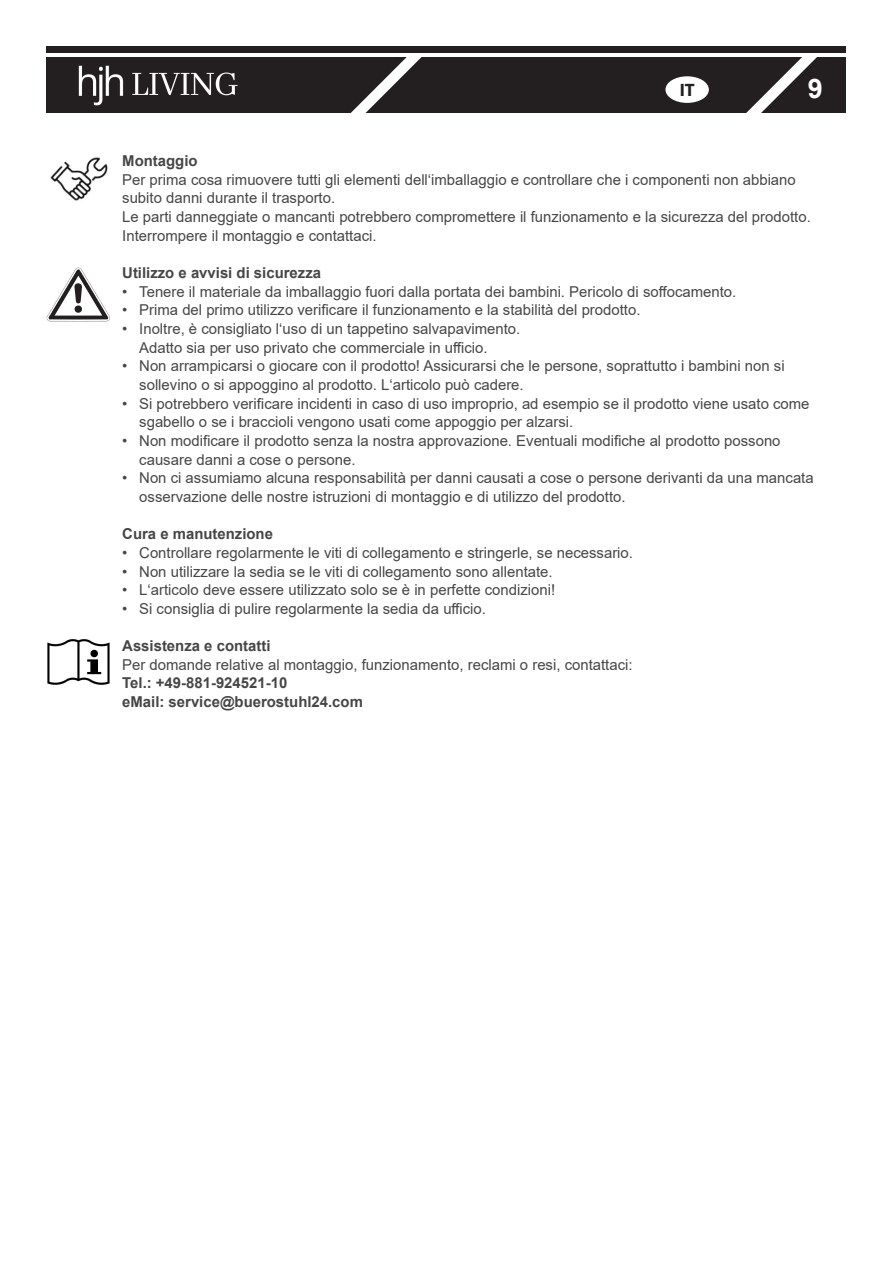
<style>
.page{position:relative;width:893px;height:1263px;background:#fff}
.page>*{position:absolute;margin:0;border:0;box-sizing:border-box;transform-origin:0 0}
.t1{font:700 27px "Arial";color:#fff}
.t2{font:700 18px "Myriad Pro";color:#231f20}
.Überschrift_2{font:15px "Arial";color:#464646}
.Überschrift_2-2{font:700 15px "Arial";color:#464646}
</style>
<div class="page">
<svg style="left:226px;top:46px;width:96px;height:67px"></svg>
<img style="left:47px;top:268px;width:63px;height:54px">
<img style="left:47px;top:639px;width:63px;height:46px">
<img style="left:50px;top:157px;width:58px;height:44px">
<div style="left:47px;top:57px;width:799px;height:55px;background:#231f20"></div>
<svg style="left:338px;top:46px;width:96px;height:67px"></svg>
<svg style="left:733px;top:46px;width:96px;height:67px"></svg>
<div style="left:47px;top:47px;width:799px;height:6px;background:#231f20"></div>
<div style="left:666px;top:77px;width:42px;height:25px;background:#fff;border-radius:50%"></div>
<div style="left:665px;top:76px;width:44px;height:27px;border:2px solid #fff;border-radius:50%"></div>
<img style="left:78px;top:53px;width:162px;height:53px">
<p class="t2" style="left:680px;top:78px;width:16px">IT</p>
<p class="t1" style="left:808px;top:69px;width:17px">9</p>
<p class="Überschrift_2-2" style="left:122px;top:150px;width:77px">Montaggio</p>
<p class="Überschrift_2" style="left:122px;top:169px;width:675px">Per prima cosa rimuovere tutti gli elementi dell‘imballaggio e controllare che i componenti non abbiano</p>
<p class="Überschrift_2" style="left:122px;top:188px;width:214px">subito danni durante il trasporto.</p>
<p class="Überschrift_2" style="left:122px;top:206px;width:690px">Le parti danneggiate o mancanti potrebbero compromettere il funzionamento e la sicurezza del prodotto.</p>
<p class="Überschrift_2" style="left:122px;top:225px;width:256px">Interrompere il montaggio e contattaci.</p>
<p class="Überschrift_2-2" style="left:122px;top:262px;width:200px">Utilizzo e avvisi di sicurezza</p>
<p class="Überschrift_2" style="left:122px;top:281px;width:616px">• Tenere il materiale da imballaggio fuori dalla portata dei bambini. Pericolo di soffocamento.</p>
<p class="Überschrift_2" style="left:122px;top:300px;width:520px">• Prima del primo utilizzo verificare il funzionamento e la stabilità del prodotto.</p>
<p class="Überschrift_2" style="left:122px;top:318px;width:400px">• Inoltre, è consigliato l‘uso di un tappetino salvapavimento.</p>
<p class="Überschrift_2" style="left:139px;top:337px;width:350px">Adatto sia per uso privato che commerciale in ufficio.</p>
<p class="Überschrift_2" style="left:122px;top:356px;width:664px">• Non arrampicarsi o giocare con il prodotto! Assicurarsi che le persone, soprattutto i bambini non si</p>
<p class="Überschrift_2" style="left:139px;top:374px;width:386px">sollevino o si appoggino al prodotto. L‘articolo può cadere.</p>
<p class="Überschrift_2" style="left:122px;top:393px;width:689px">• Si potrebbero verificare incidenti in caso di uso improprio, ad esempio se il prodotto viene usato come</p>
<p class="Überschrift_2" style="left:139px;top:412px;width:436px">sgabello o se i braccioli vengono usati come appoggio per alzarsi.</p>
<p class="Überschrift_2" style="left:122px;top:430px;width:660px">• Non modificare il prodotto senza la nostra approvazione. Eventuali modifiche al prodotto possono</p>
<p class="Überschrift_2" style="left:139px;top:449px;width:218px">causare danni a cose o persone.</p>
<p class="Überschrift_2" style="left:122px;top:468px;width:693px">• Non ci assumiamo alcuna responsabilità per danni causati a cose o persone derivanti da una mancata</p>
<p class="Überschrift_2" style="left:139px;top:486px;width:488px">osservazione delle nostre istruzioni di montaggio e di utilizzo del prodotto.</p>
<p class="Überschrift_2-2" style="left:122px;top:523px;width:152px">Cura e manutenzione</p>
<p class="Überschrift_2" style="left:122px;top:542px;width:512px">• Controllare regolarmente le viti di collegamento e stringerle, se necessario.</p>
<p class="Überschrift_2" style="left:122px;top:561px;width:432px">• Non utilizzare la sedia se le viti di collegamento sono allentate.</p>
<p class="Überschrift_2" style="left:122px;top:579px;width:434px">• L‘articolo deve essere utilizzato solo se è in perfette condizioni!</p>
<p class="Überschrift_2" style="left:122px;top:598px;width:365px">• Si consiglia di pulire regolarmente la sedia da ufficio.</p>
<p class="Überschrift_2-2" style="left:122px;top:635px;width:150px">Assistenza e contatti</p>
<p class="Überschrift_2" style="left:122px;top:654px;width:512px">Per domande relative al montaggio, funzionamento, reclami o resi, contattaci:</p>
<p class="Überschrift_2-2" style="left:122px;top:672px;width:167px">Tel.: +49-881-924521-10</p>
<p class="Überschrift_2-2" style="left:122px;top:691px;width:242px">eMail: service@buerostuhl24.com</p>
</div>
